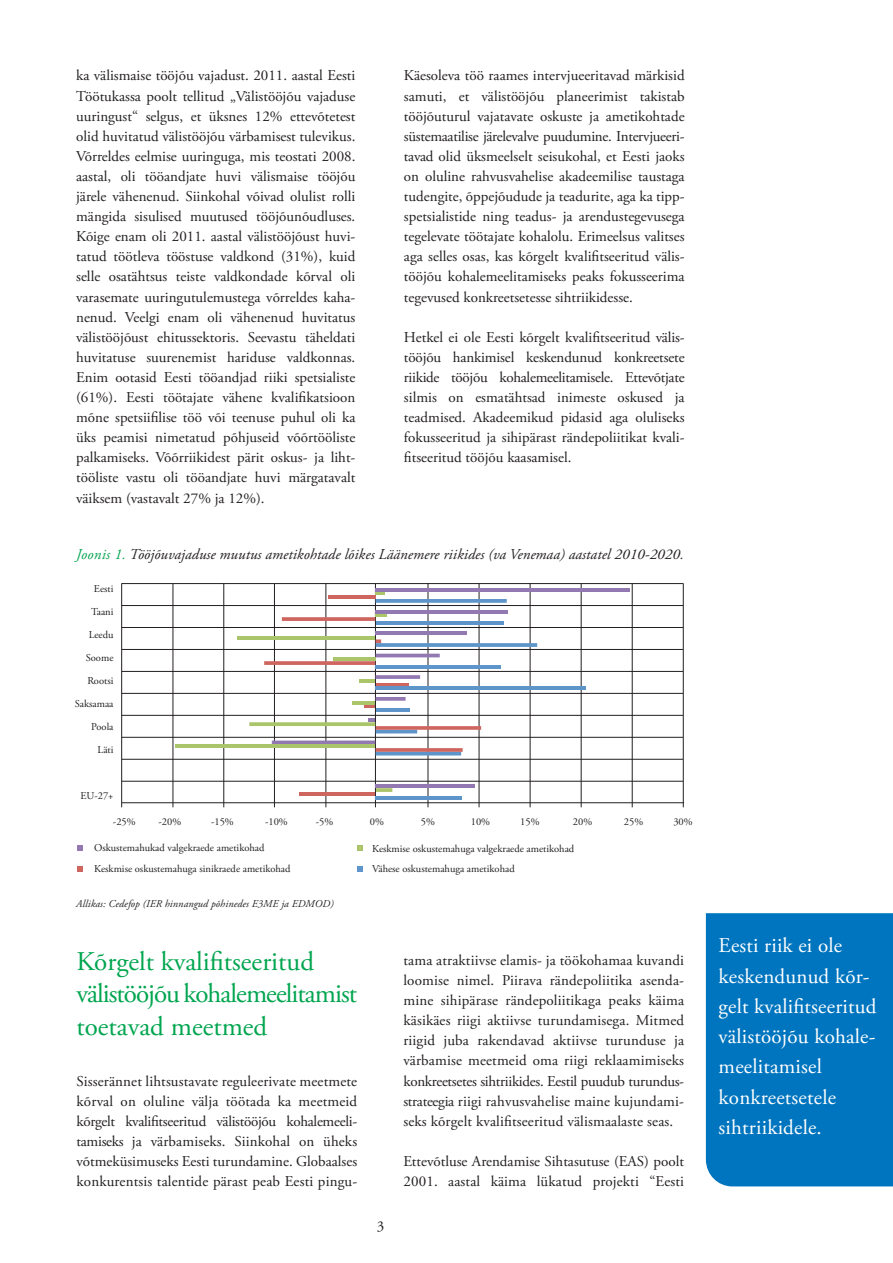
<style>
.page{position:relative;width:893px;height:1263px;background:#fff}
.page>*{position:absolute;margin:0;border:0;box-sizing:border-box;transform-origin:0 0}
.t1{font:27px/32.4px "Adobe Garamond Pro";letter-spacing:-.005em;color:#00a54f}
.t2{font:21px/30.2px "Adobe Garamond Pro";letter-spacing:.01em;color:#fff}
.t3{font:15px/20.1px "Adobe Garamond Pro";color:#231f20;text-align:justify}
.t4{font:italic 15px "Adobe Garamond Pro";letter-spacing:.005em;color:#231f20}
.t5{font:10.5px/23px "Adobe Garamond Pro";color:#231f20}
.t6{font:italic 10.5px "Adobe Garamond Pro";letter-spacing:.01em;color:#231f20}
.s1{color:#00a54f}
</style>
<div class="page">
<div style="left:706px;top:913px;width:187px;height:273px;background:#0075bf"></div>
<svg style="left:357px;top:866px;width:6px;height:6px"></svg>
<svg style="left:357px;top:845px;width:6px;height:6px"></svg>
<svg style="left:77px;top:866px;width:5px;height:5px"></svg>
<svg style="left:77px;top:845px;width:5px;height:6px"></svg>
<hr style="left:375px;top:708px;width:35px;height:4px;background:#5d94c9">
<svg style="left:364px;top:704px;width:11px;height:4px"></svg>
<hr style="left:352px;top:701px;width:23px;height:3px;background:#abc56a">
<svg style="left:376px;top:788px;width:16px;height:4px"></svg>
<hr style="left:122px;top:781px;width:561px;height:1px;background:#231f20">
<hr style="left:122px;top:802px;width:562px;height:1px;background:#231f20">
<hr style="left:173px;top:583px;width:1px;height:224px;background:#231f20">
<hr style="left:274px;top:583px;width:1px;height:224px;background:#231f20">
<hr style="left:122px;top:759px;width:561px;height:1px;background:#231f20">
<hr style="left:122px;top:737px;width:561px;height:1px;background:#231f20">
<hr style="left:122px;top:715px;width:561px;height:1px;background:#231f20">
<hr style="left:122px;top:693px;width:561px;height:1px;background:#231f20">
<hr style="left:122px;top:671px;width:561px;height:1px;background:#231f20">
<hr style="left:122px;top:649px;width:561px;height:1px;background:#231f20">
<hr style="left:122px;top:627px;width:561px;height:1px;background:#231f20">
<hr style="left:122px;top:605px;width:561px;height:1px;background:#231f20">
<hr style="left:122px;top:583px;width:561px;height:1px;background:#231f20">
<hr style="left:375px;top:583px;width:1px;height:224px;background:#231f20">
<svg style="left:376px;top:697px;width:30px;height:4px"></svg>
<hr style="left:376px;top:683px;width:32px;height:3px;background:#ce665f">
<hr style="left:359px;top:679px;width:16px;height:4px;background:#abc56a">
<svg style="left:376px;top:675px;width:44px;height:4px"></svg>
<hr style="left:333px;top:657px;width:42px;height:4px;background:#abc56a">
<svg style="left:376px;top:613px;width:11px;height:4px"></svg>
<hr style="left:328px;top:595px;width:47px;height:4px;background:#ce665f">
<hr style="left:121px;top:583px;width:1px;height:224px;background:#231f20">
<hr style="left:224px;top:583px;width:1px;height:224px;background:#231f20">
<hr style="left:326px;top:583px;width:1px;height:224px;background:#231f20">
<hr style="left:428px;top:583px;width:1px;height:224px;background:#231f20">
<hr style="left:479px;top:583px;width:1px;height:224px;background:#231f20">
<hr style="left:530px;top:583px;width:1px;height:224px;background:#231f20">
<hr style="left:581px;top:583px;width:1px;height:224px;background:#231f20">
<hr style="left:632px;top:583px;width:1px;height:224px;background:#231f20">
<hr style="left:683px;top:583px;width:1px;height:224px;background:#231f20">
<hr style="left:376px;top:588px;width:254px;height:3px;background:#9279b2">
<svg style="left:376px;top:639px;width:161px;height:8px"></svg>
<hr style="left:237px;top:636px;width:138px;height:3px;background:#abc56a">
<hr style="left:376px;top:665px;width:125px;height:4px;background:#5d94c9">
<svg style="left:264px;top:661px;width:111px;height:4px"></svg>
<svg style="left:376px;top:654px;width:64px;height:3px"></svg>
<hr style="left:376px;top:621px;width:128px;height:4px;background:#5d94c9">
<svg style="left:282px;top:617px;width:93px;height:4px"></svg>
<hr style="left:376px;top:610px;width:132px;height:3px;background:#9279b2">
<svg style="left:376px;top:591px;width:131px;height:12px"></svg>
<hr style="left:376px;top:796px;width:86px;height:4px;background:#5d94c9">
<hr style="left:300px;top:792px;width:75px;height:4px;background:#ce665f">
<hr style="left:376px;top:784px;width:99px;height:4px;background:#9279b2">
<svg style="left:272px;top:740px;width:103px;height:4px"></svg>
<hr style="left:175px;top:744px;width:200px;height:4px;background:#abc56a">
<svg style="left:376px;top:748px;width:87px;height:7px"></svg>
<svg style="left:368px;top:718px;width:113px;height:15px"></svg>
<svg style="left:249px;top:722px;width:126px;height:4px"></svg>
<hr style="left:376px;top:686px;width:210px;height:4px;background:#5d94c9">
<hr style="left:376px;top:631px;width:91px;height:4px;background:#9279b2">
<p class="t3" style="left:76px;top:67px;width:281px">ka välismaise tööjõu vajadust. 2011. aastal Eesti Töötukassa poolt tellitud „Välistööjõu vajaduse uuringust“ selgus, et üksnes 12% ettevõtetest olid huvitatud välistööjõu värbamisest tulevikus.<br>Võrreldes eelmise uuringuga, mis teostati 2008. aastal, oli tööandjate huvi välismaise tööjõu järele vähenenud. Siinkohal võivad olulist rolli mängida sisulised muutused tööjõunõudluses.<br>Kõige enam oli 2011. aastal välistööjõust huvi&shy;tatud töötleva tööstuse valdkond (31%), kuid selle osatähtsus teiste valdkondade kõrval oli varasemate uuringutulemustega võrreldes kaha&shy;nenud. Veelgi enam oli vähenenud huvitatus välistööjõust ehitussektoris. Seevastu täheldati huvitatuse suurenemist hariduse valdkonnas.<br>Enim ootasid Eesti tööandjad riiki spetsialiste (61%). Eesti töötajate vähene kvalifikatsioon mõne spetsiifilise töö või teenuse puhul oli ka üks peamisi nimetatud põhjuseid võõrtööliste palkamiseks. Võõrriikidest pärit oskus- ja liht&shy;tööliste vastu oli tööandjate huvi märgatavalt väiksem (vastavalt 27% ja 12%).</p>
<p class="t3" style="left:404px;top:67px;width:282px">Käesoleva töö raames intervjueeritavad märkisid samuti, et välistööjõu planeerimist takistab tööjõuturul vajatavate oskuste ja ametikohtade süstemaatilise järelevalve puudumine. Intervjueeri&shy;tavad olid üksmeelselt seisukohal, et Eesti jaoks on oluline rahvusvahelise akadeemilise taustaga tudengite, õppejõudude ja teadurite, aga ka tipp&shy;spetsialistide ning teadus- ja arendustegevusega tegelevate töötajate kohalolu. Erimeelsus valitses aga selles osas, kas kõrgelt kvalifitseeritud välis&shy;tööjõu kohalemeelitamiseks peaks fokusseerima tegevused konkreetsetesse sihtriikidesse.</p>
<p class="t3" style="left:404px;top:328px;width:282px">Hetkel ei ole Eesti kõrgelt kvalifitseeritud välis&shy;tööjõu hankimisel keskendunud konkreetsete riikide tööjõu kohalemeelitamisele. Ettevõtjate silmis on esmatähtsad inimeste oskused ja teadmised. Akadeemikud pidasid aga oluliseks fokusseeritud ja sihipärast rändepoliitikat kvali&shy;fitseeritud tööjõu kaasamisel.</p>
<p class="t4" style="left:76px;top:548px;width:609px"><span class="s1">Joonis 1.</span> Tööjõuvajaduse muutus ametikohtade lõikes Läänemere riikides (va Venemaa) aastatel 2010-2020.</p>
<p class="t5" style="left:75px;top:578px;width:40px;text-align:right">Eesti<br>Taani<br>Leedu<br>Soome<br>Rootsi<br>Saksamaa<br>Poola<br>Läti</p>
<p class="t5" style="left:80px;top:785px;width:35px">EU-27+</p>
<p class="t5" style="left:113px;top:811px;width:24px">-25%</p>
<p class="t5" style="left:159px;top:811px;width:24px">-20%</p>
<p class="t5" style="left:211px;top:811px;width:24px">-15%</p>
<p class="t5" style="left:265px;top:811px;width:24px">-10%</p>
<p class="t5" style="left:316px;top:811px;width:19px">-5%</p>
<p class="t5" style="left:370px;top:811px;width:16px">0%</p>
<p class="t5" style="left:421px;top:811px;width:16px">5%</p>
<p class="t5" style="left:471px;top:811px;width:21px">10%</p>
<p class="t5" style="left:520px;top:811px;width:21px">15%</p>
<p class="t5" style="left:573px;top:811px;width:21px">20%</p>
<p class="t5" style="left:624px;top:811px;width:21px">25%</p>
<p class="t5" style="left:673px;top:811px;width:21px">30%</p>
<p class="t5" style="left:94px;top:839px;width:198px;line-height:20.2px">Oskustemahukad valgekraede ametikohad<br>Keskmise oskustemahuga sinikraede ametikohad</p>
<p class="t6" style="left:76px;top:900px;width:259px">Allikas: Cedefop (IER hinnangud põhinedes E3ME ja EDMOD)</p>
<p class="t5" style="left:372px;top:839px;width:204px;line-height:20.2px">Keskmise oskustemahuga valgekraede ametikohad<br>Vähese oskustemahuga ametikohad</p>
<h1 class="t1" style="left:77px;top:947px;width:282px">Kõrgelt kvalifitseeritud välistööjõu kohalemeelitamist toetavad meetmed</h1>
<p class="t3" style="left:77px;top:1072px;width:282px">Sisserännet lihtsustavate reguleerivate meetmete kõrval on oluline välja töötada ka meetmeid kõrgelt kvalifitseeritud välistööjõu kohalemeeli&shy;tamiseks ja värbamiseks. Siinkohal on üheks võtmeküsimuseks Eesti turundamine. Globaalses konkurentsis talentide pärast peab Eesti pingu-</p>
<p class="t3" style="left:377px;top:1218px;width:9px">3</p>
<p class="t3" style="left:403px;top:951px;width:282px">tama atraktiivse elamis- ja töökohamaa kuvandi loomise nimel. Piirava rändepoliitika asenda&shy;mine sihipärase rändepoliitikaga peaks käima käsikäes riigi aktiivse turundamisega. Mitmed riigid juba rakendavad aktiivse turunduse ja värbamise meetmeid oma riigi reklaamimiseks konkreetsetes sihtriikides. Eestil puudub turundus&shy;strateegia riigi rahvusvahelise maine kujundami&shy;seks kõrgelt kvalifitseeritud välismaalaste seas.</p>
<p class="t3" style="left:403px;top:1152px;width:282px">Ettevõtluse Arendamise Sihtasutuse (EAS) poolt<br>2001. aastal käima lükatud projekti “Eesti</p>
<h2 class="t2" style="left:719px;top:932px;width:159px">Eesti riik ei ole keskendunud kõr&shy;gelt kvalifitseeritud välistööjõu kohale&shy;meelitamisel konkreetsetele sihtriikidele.</h2>
</div>
